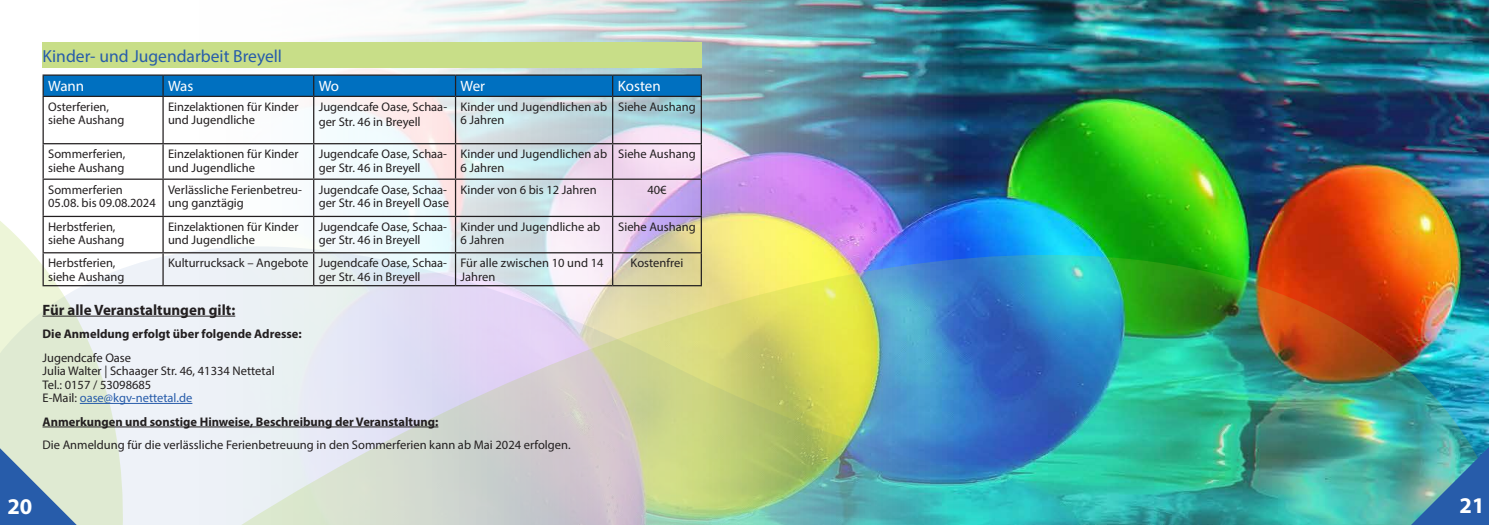
<style>
.page{position:relative;width:1489px;height:525px;background:#fff}
.page>*{position:absolute;margin:0;border:0;box-sizing:border-box;transform-origin:0 0}
.t1{font:700 22.5px "Myriad Pro";color:#fff}
.t2{font:17.5px "Myriad Pro";color:#275caa}
.t3{font:700 15px "Myriad Pro";color:#231f20}
.t4{font:15px "Myriad Pro";color:#fff}
.t5{font:12.5px/13.5px "Myriad Pro";color:#231f20}
.t6{font:700 12.5px "Myriad Pro";color:#231f20}
.s1{font-family:"Calibri";font-size:13.75px}
.s2{color:#275caa}
</style>
<div class="page">
<img style="left:81px;top:0;width:1407px;height:180px">
<img style="left:0;top:180px;width:1488px;height:344px">
<svg style="left:0;top:448px;width:77px;height:76px"></svg>
<svg style="left:1410px;top:446px;width:78px;height:78px"></svg>
<hr style="left:43px;top:315px;width:192px;height:1px;background:#231f20">
<hr style="left:80px;top:403px;width:112px;height:1px;background:#275caa">
<hr style="left:43px;top:426px;width:395px;height:1px;background:#231f20">
<hr style="left:43px;top:74px;width:120px;height:2px;background:#231f20">
<hr style="left:163px;top:74px;width:151px;height:2px;background:#231f20">
<hr style="left:314px;top:74px;width:141px;height:2px;background:#231f20">
<hr style="left:455px;top:74px;width:157px;height:2px;background:#231f20">
<hr style="left:612px;top:74px;width:90px;height:2px;background:#231f20">
<svg style="left:43px;top:75px;width:658px;height:21px"></svg>
<hr style="left:700px;top:76px;width:2px;height:20px;background:#231f20">
<hr style="left:43px;top:96px;width:120px;height:1px;background:#231f20">
<hr style="left:43px;top:97px;width:1px;height:46px;background:#231f20">
<hr style="left:163px;top:96px;width:151px;height:1px;background:#231f20">
<hr style="left:162px;top:97px;width:2px;height:46px;background:#231f20">
<hr style="left:314px;top:96px;width:141px;height:1px;background:#231f20">
<hr style="left:313px;top:97px;width:1px;height:46px;background:#231f20">
<hr style="left:455px;top:96px;width:157px;height:1px;background:#231f20">
<hr style="left:455px;top:97px;width:1px;height:46px;background:#231f20">
<hr style="left:612px;top:96px;width:90px;height:1px;background:#231f20">
<hr style="left:612px;top:97px;width:1px;height:46px;background:#231f20">
<hr style="left:700px;top:97px;width:2px;height:46px;background:#231f20">
<hr style="left:43px;top:143px;width:120px;height:1px;background:#231f20">
<hr style="left:43px;top:144px;width:1px;height:34px;background:#231f20">
<hr style="left:163px;top:143px;width:151px;height:1px;background:#231f20">
<hr style="left:162px;top:144px;width:2px;height:34px;background:#231f20">
<hr style="left:314px;top:143px;width:141px;height:1px;background:#231f20">
<hr style="left:313px;top:144px;width:1px;height:34px;background:#231f20">
<hr style="left:455px;top:143px;width:157px;height:1px;background:#231f20">
<hr style="left:455px;top:144px;width:1px;height:34px;background:#231f20">
<hr style="left:612px;top:143px;width:90px;height:1px;background:#231f20">
<hr style="left:612px;top:144px;width:1px;height:34px;background:#231f20">
<hr style="left:700px;top:144px;width:2px;height:34px;background:#231f20">
<hr style="left:43px;top:178px;width:120px;height:2px;background:#231f20">
<hr style="left:43px;top:180px;width:1px;height:36px;background:#231f20">
<hr style="left:163px;top:178px;width:151px;height:2px;background:#231f20">
<hr style="left:162px;top:180px;width:2px;height:36px;background:#231f20">
<hr style="left:314px;top:178px;width:141px;height:2px;background:#231f20">
<hr style="left:313px;top:180px;width:1px;height:36px;background:#231f20">
<hr style="left:455px;top:178px;width:157px;height:2px;background:#231f20">
<hr style="left:455px;top:180px;width:1px;height:36px;background:#231f20">
<hr style="left:612px;top:178px;width:90px;height:2px;background:#231f20">
<hr style="left:612px;top:180px;width:1px;height:36px;background:#231f20">
<hr style="left:700px;top:180px;width:2px;height:36px;background:#231f20">
<hr style="left:43px;top:216px;width:120px;height:1px;background:#231f20">
<hr style="left:43px;top:217px;width:1px;height:35px;background:#231f20">
<hr style="left:163px;top:216px;width:151px;height:1px;background:#231f20">
<hr style="left:162px;top:217px;width:2px;height:35px;background:#231f20">
<hr style="left:314px;top:216px;width:141px;height:1px;background:#231f20">
<hr style="left:313px;top:217px;width:1px;height:35px;background:#231f20">
<hr style="left:455px;top:216px;width:157px;height:1px;background:#231f20">
<hr style="left:455px;top:217px;width:1px;height:35px;background:#231f20">
<hr style="left:612px;top:216px;width:90px;height:1px;background:#231f20">
<hr style="left:612px;top:217px;width:1px;height:35px;background:#231f20">
<hr style="left:700px;top:217px;width:2px;height:35px;background:#231f20">
<hr style="left:43px;top:252px;width:120px;height:1px;background:#231f20">
<hr style="left:43px;top:253px;width:1px;height:32px;background:#231f20">
<hr style="left:163px;top:252px;width:151px;height:1px;background:#231f20">
<hr style="left:162px;top:253px;width:2px;height:32px;background:#231f20">
<hr style="left:314px;top:252px;width:141px;height:1px;background:#231f20">
<hr style="left:313px;top:253px;width:1px;height:32px;background:#231f20">
<hr style="left:455px;top:252px;width:157px;height:1px;background:#231f20">
<hr style="left:455px;top:253px;width:1px;height:32px;background:#231f20">
<hr style="left:612px;top:252px;width:90px;height:1px;background:#231f20">
<hr style="left:612px;top:253px;width:1px;height:32px;background:#231f20">
<hr style="left:700px;top:253px;width:2px;height:32px;background:#231f20">
<hr style="left:43px;top:285px;width:120px;height:1px;background:#231f20">
<hr style="left:163px;top:285px;width:151px;height:1px;background:#231f20">
<hr style="left:314px;top:285px;width:141px;height:1px;background:#231f20">
<hr style="left:455px;top:285px;width:157px;height:1px;background:#231f20">
<hr style="left:612px;top:285px;width:90px;height:1px;background:#231f20">
<div style="left:43px;top:43px;width:659px;height:25px;background:#c8de88"></div>
<h2 class="t2" style="left:43px;top:45px;width:241px">Kinder- und Jugendarbeit Breyell</h2>
<p class="t4" style="left:48px;top:77px;width:38px">Wann</p>
<p class="t4" style="left:168px;top:77px;width:27px">Was</p>
<p class="t4" style="left:319px;top:77px;width:22px">Wo</p>
<p class="t4" style="left:460px;top:77px;width:26px">Wer</p>
<p class="t4" style="left:617px;top:77px;width:45px">Kosten</p>
<p class="t5" style="left:48px;top:100px;width:78px">Osterferien, siehe Aushang</p>
<p class="t5" style="left:168px;top:100px;width:132px">Einzelaktionen für Kinder und Jugendliche</p>
<p class="t5" style="left:319px;top:99px;width:130px;line-height:14.9px">Jugendcafe Oase, Schaa&shy;ger Str. 46 in Breyel<span class="s1">l</span></p>
<p class="t5" style="left:460px;top:100px;width:148px">Kinder und Jugendlichen ab<br>6 Jahren</p>
<p class="t5" style="left:618px;top:100px;width:79px">Siehe Aushang</p>
<p class="t5" style="left:48px;top:147px;width:79px">Sommerferien, siehe Aushang</p>
<p class="t5" style="left:168px;top:147px;width:132px">Einzelaktionen für Kinder und Jugendliche</p>
<p class="t5" style="left:319px;top:147px;width:130px">Jugendcafe Oase, Schaa&shy;ger Str. 46 in Breyell</p>
<p class="t5" style="left:460px;top:147px;width:148px">Kinder und Jugendlichen ab<br>6 Jahren</p>
<p class="t5" style="left:618px;top:147px;width:79px">Siehe Aushang</p>
<p class="t5" style="left:48px;top:182px;width:109px">Sommerferien<br>05.08. bis 09.08.2024</p>
<p class="t5" style="left:168px;top:182px;width:135px">Verlässliche Ferienbetreu&shy;ung ganztägig</p>
<p class="t5" style="left:319px;top:182px;width:132px">Jugendcafe Oase, Schaa&shy;ger Str. 46 in Breyell Oase</p>
<p class="t5" style="left:460px;top:182px;width:138px">Kinder von 6 bis 12 Jahren</p>
<p class="t5" style="left:647px;top:182px;width:21px">40€</p>
<p class="t5" style="left:48px;top:219px;width:78px">Herbstferien, siehe Aushang</p>
<p class="t5" style="left:168px;top:219px;width:132px">Einzelaktionen für Kinder und Jugendliche</p>
<p class="t5" style="left:319px;top:219px;width:130px">Jugendcafe Oase, Schaa&shy;ger Str. 46 in Breyell</p>
<p class="t5" style="left:460px;top:219px;width:141px">Kinder und Jugendliche ab<br>6 Jahren</p>
<p class="t5" style="left:618px;top:219px;width:79px">Siehe Aushang</p>
<p class="t5" style="left:48px;top:256px;width:78px">Herbstferien, siehe Aushang</p>
<p class="t5" style="left:319px;top:256px;width:130px;text-indent:-151px">Kulturrucksack – Angebote Jugendcafe Oase, Schaa&shy;ger Str. 46 in Breyell</p>
<p class="t5" style="left:460px;top:256px;width:145px">Für alle zwischen 10 und 14<br>Jahren</p>
<p class="t5" style="left:630px;top:256px;width:54px">Kostenfrei</p>
<p class="t3" style="left:43px;top:299px;width:194px">Für alle Veranstaltungen gilt:</p>
<p class="t6" style="left:43px;top:325px;width:261px">Die Anmeldung erfolgt über folgende Adresse:</p>
<p class="t5" style="left:43px;top:350px;width:234px">Jugendcafe Oase<br>Julia Walter | Schaager Str. 46, 41334 Nettetal<br>Tel.: 0157 / 53098685<br>E-Mail: <span class="s2">oase@kgv-nettetal.de</span></p>
<p class="t6" style="left:43px;top:413px;width:397px">Anmerkungen und sonstige Hinweise, Beschreibung der Veranstaltung:</p>
<p class="t5" style="left:43px;top:438px;width:529px">Die Anmeldung für die verlässliche Ferienbetreuung in den Sommerferien kann ab Mai 2024 erfolgen.</p>
<h1 class="t1" style="left:7px;top:492px;width:26px">20</h1>
<h1 class="t1" style="left:1459px;top:490px;width:26px">21</h1>
</div>
